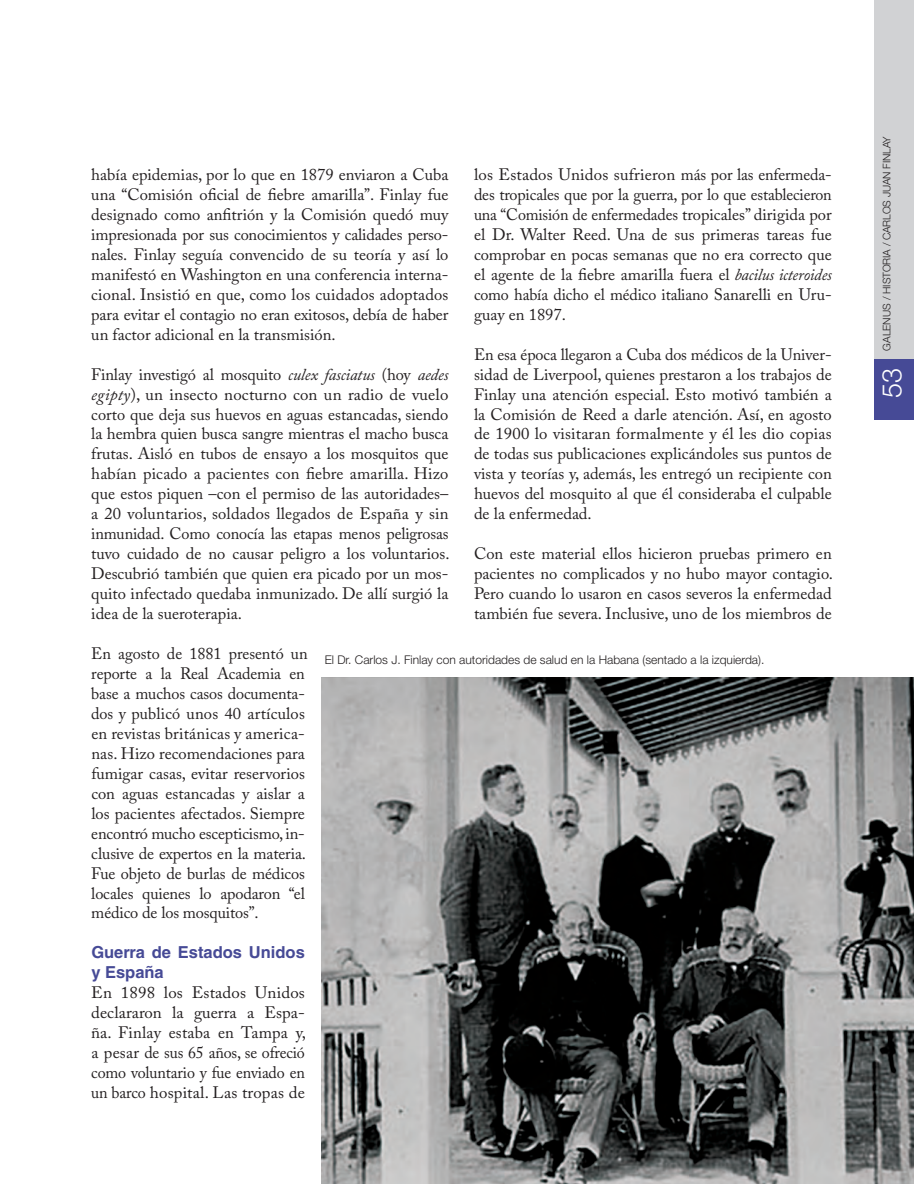
<style>
.page{position:relative;width:914px;height:1184px;background:#fff}
.page>*{position:absolute;margin:0;border:0;box-sizing:border-box;transform-origin:0 0}
.t1{font:300 27px "Helvetica Neue";color:#fff}
.t2{font:16.5px/20px "Adobe Caslon Pro";color:#231f20;text-align:justify}
.t3{font:700 16.5px/20px "Helvetica LT Std";color:#464a96}
.t4{font:300 12px "Helvetica Neue";color:#231f20}
.t5{font:300 10.5px "Helvetica Neue";letter-spacing:-.01em;color:#231f20}
.s1{font-style:italic}
</style>
<div class="page">
<img style="left:322px;top:677px;width:591px;height:506px">
<div style="left:873px;top:0;width:40px;height:410px;background:#d1d2d4"></div>
<div style="left:873px;top:359px;width:40px;height:60px;background:#464a96"></div>
<p class="t2" style="left:91px;top:164px;width:358px">había epidemias, por lo que en 1879 enviaron a Cuba una “Comisión oficial de fiebre amarilla”. Finlay fue designado como anfitrión y la Comisión quedó muy impresionada por sus conocimientos y calidades perso&shy;nales. Finlay seguía convencido de su teoría y así lo manifestó en Washington en una conferencia interna&shy;cional. Insistió en que, como los cuidados adoptados para evitar el contagio no eran exitosos, debía de haber un factor adicional en la transmisión.</p>
<p class="t2" style="left:91px;top:364px;width:360px">Finlay investigó al mosquito <span class="s1">culex fasciatus</span> (hoy <span class="s1">aedes egipty</span>), un insecto nocturno con un radio de vuelo corto que deja sus huevos en aguas estancadas, siendo la hembra quien busca sangre mientras el macho busca frutas. Aisló en tubos de ensayo a los mosquitos que habían picado a pacientes con fiebre amarilla. Hizo que estos piquen –con el permiso de las autoridades– a 20 voluntarios, soldados llegados de España y sin inmunidad. Como conocía las etapas menos peligrosas tuvo cuidado de no causar peligro a los voluntarios.<br>Descubrió también que quien era picado por un mos&shy;quito infectado quedaba inmunizado. De allí surgió la idea de la sueroterapia.</p>
<p class="t2" style="left:91px;top:643px;width:218px;text-align:left">En agosto de 1881 presentó un reporte a la Real Academia en base a muchos casos documenta&shy;dos y publicó unos 40 artículos en revistas británicas y america&shy;nas. Hizo recomendaciones para fumigar casas, evitar reservorios con aguas estancadas y aislar a los pacientes afectados. Siempre encontró mucho escepticismo, in&shy;clusive de expertos en la materia.<br>Fue objeto de burlas de médicos locales quienes lo apodaron “el médico de los mosquitos”.</p>
<p class="t3" style="left:91px;top:942px;width:215px">Guerra de Estados Unidos y España</p>
<p class="t2" style="left:91px;top:982px;width:216px">En 1898 los Estados Unidos declararon la guerra a Espa&shy;ña. Finlay estaba en Tampa y, a pesar de sus 65 años, se ofreció como voluntario y fue enviado en un barco hospital. Las tropas de</p>
<p class="t2" style="left:474px;top:164px;width:359px">los Estados Unidos sufrieron más por las enfermeda&shy;des tropicales que por la guerra, por lo que establecieron una “Comisión de enfermedades tropicales” dirigida por el Dr. Walter Reed. Una de sus primeras tareas fue comprobar en pocas semanas que no era correcto que el agente de la fiebre amarilla fuera el <span class="s1">bacilus icteroides </span>como había dicho el médico italiano Sanarelli en Uru&shy;guay en 1897.</p>
<p class="t2" style="left:474px;top:344px;width:359px">En esa época llegaron a Cuba dos médicos de la Univer&shy;sidad de Liverpool, quienes prestaron a los trabajos de Finlay una atención especial. Esto motivó también a la Comisión de Reed a darle atención. Así, en agosto de 1900 lo visitaran formalmente y él les dio copias de todas sus publicaciones explicándoles sus puntos de vista y teorías y, además, les entregó un recipiente con huevos del mosquito al que él consideraba el culpable de la enfermedad.</p>
<p class="t2" style="left:474px;top:543px;width:360px">Con este material ellos hicieron pruebas primero en pacientes no complicados y no hubo mayor contagio.<br>Pero cuando lo usaron en casos severos la enfermedad también fue severa. Inclusive, uno de los miembros de</p>
<p class="t4" style="left:324px;top:652px;width:441px">El Dr. Carlos J. Finlay con autoridades de salud en la Habana (sentado a la izquierda).</p>
<p class="t5" style="left:880px;top:351px;width:216px;rotate:-90deg">GALENUS / HISTORIA / CARLOS JUAN FINLAY</p>
<h1 class="t1" style="left:875px;top:397px;width:32px;rotate:-90deg">53</h1>
</div>
